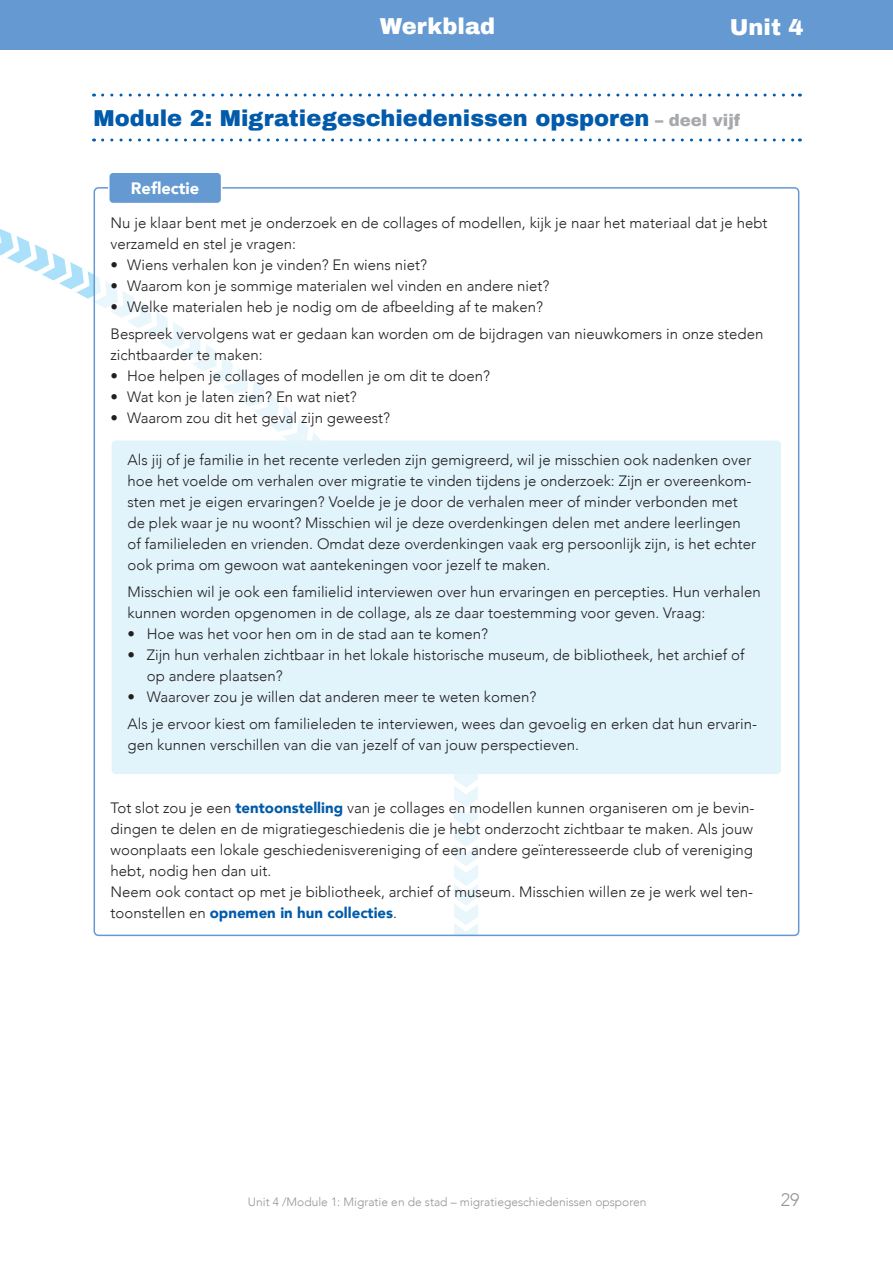
<style>
.page{position:relative;width:893px;height:1263px;background:#fff}
.page>*{position:absolute;margin:0;border:0;box-sizing:border-box;transform-origin:0 0}
.t1{font:900 22.5px "Archivo";color:#015aaa}
.t2{font:900 22.5px "Archivo";color:#fff}
.t3{font:300 18px "Avenir";color:#939598}
.t4{font:900 16.5px "Avenir";color:#fff}
.t5{font:300 15px/21px "Avenir";color:#231f20}
.t6{font:300 12px "Avenir";color:#939598}
.s1{font-size:16.5px;color:#a8a9ad}
.s2{font-weight:900;color:#015aaa}
</style>
<div class="page">
<svg style="left:0;top:225px;width:94px;height:706px"></svg>
<svg style="left:103px;top:139px;width:697px;height:3px"></svg>
<svg style="left:103px;top:94px;width:697px;height:3px"></svg>
<div style="left:0;top:0;width:893px;height:50px;background:#6599d1"></div>
<div style="left:109px;top:172px;width:113px;height:32px;background:#6599d1;border-radius:4px"></div>
<div style="left:108px;top:171px;width:114px;height:33px;border:2px solid #fff;border-radius:4px"></div>
<div style="left:112px;top:440px;width:669px;height:334px;background:#e1f4fc;border-radius:4px"></div>
<h1 class="t2" style="left:380px;top:13px;width:117px">Werkblad</h1>
<h1 class="t2" style="left:730px;top:14px;width:75px">Unit 4</h1>
<h1 class="t1" style="left:94px;top:104px;width:648px">Module 2: Migratiegeschiedenissen opsporen <span class="s1">– deel vijf</span></h1>
<p class="t4" style="left:131px;top:174px;width:70px">Reflectie</p>
<p class="t5" style="left:111px;top:212px;width:659px">Nu je klaar bent met je onderzoek en de collages of modellen, kijk je naar het materiaal dat je hebt verzameld en stel je vragen:</p>
<p class="t5" style="left:111px;top:254px;width:318px">• Wiens verhalen kon je vinden? En wiens niet?</p>
<p class="t5" style="left:111px;top:275px;width:440px">• Waarom kon je sommige materialen wel vinden en andere niet?</p>
<p class="t5" style="left:111px;top:293px;width:654px;line-height:27px">• Welke materialen heb je nodig om de afbeelding af te maken?<br>Bespreek vervolgens wat er gedaan kan worden om de bijdragen van nieuwkomers in onze steden</p>
<p class="t5" style="left:111px;top:344px;width:154px">zichtbaarder te maken:</p>
<p class="t5" style="left:111px;top:365px;width:381px">• Hoe helpen je collages of modellen je om dit te doen?</p>
<p class="t5" style="left:111px;top:386px;width:248px">• Wat kon je laten zien? En wat niet?</p>
<p class="t5" style="left:111px;top:407px;width:281px">• Waarom zou dit het geval zijn geweest?</p>
<p class="t5" style="left:128px;top:449px;width:630px">Als jij of je familie in het recente verleden zijn gemigreerd, wil je misschien ook nadenken over hoe het voelde om verhalen over migratie te vinden tijdens je onderzoek: Zijn er overeenkom&shy;sten met je eigen ervaringen? Voelde je je door de verhalen meer of minder verbonden met de plek waar je nu woont? Misschien wil je deze overdenkingen delen met andere leerlingen of familieleden en vrienden. Omdat deze overdenkingen vaak erg persoonlijk zijn, is het echter ook prima om gewoon wat aantekeningen voor jezelf te maken.</p>
<p class="t5" style="left:128px;top:581px;width:635px">Misschien wil je ook een familielid interviewen over hun ervaringen en percepties. Hun verhalen kunnen worden opgenomen in de collage, als ze daar toestemming voor geven. Vraag:</p>
<p class="t5" style="left:128px;top:623px;width:362px">• Hoe was het voor hen om in de stad aan te komen?</p>
<p class="t5" style="left:147px;top:644px;width:599px;text-indent:-19px">• Zijn hun verhalen zichtbaar in het lokale historische museum, de bibliotheek, het archief of op andere plaatsen?</p>
<p class="t5" style="left:128px;top:683px;width:631px;line-height:27px">• Waarover zou je willen dat anderen meer te weten komen?<br>Als je ervoor kiest om familieleden te interviewen, wees dan gevoelig en erken dat hun ervarin-</p>
<p class="t5" style="left:128px;top:734px;width:453px">gen kunnen verschillen van die van jezelf of van jouw perspectieven.</p>
<p class="t5" style="left:111px;top:797px;width:645px">Tot slot zou je een <span class="s2">tentoonstelling</span> van je collages en modellen kunnen organiseren om je bevin&shy;dingen te delen en de migratiegeschiedenis die je hebt onderzocht zichtbaar te maken. Als jouw woonplaats een lokale geschiedenisvereniging of een andere geïnteresseerde club of vereniging hebt, nodig hen dan uit.<br>Neem ook contact op met je bibliotheek, archief of museum. Misschien willen ze je werk wel ten&shy;toonstellen en <span class="s2">opnemen in hun collecties</span>.</p>
<p class="t6" style="left:248px;top:1195px;width:400px">Unit 4 /Module 1: Migratie en de stad – migratiegeschiedenissen opsporen</p>
<p class="t3" style="left:781px;top:1189px;width:20px">29</p>
</div>
